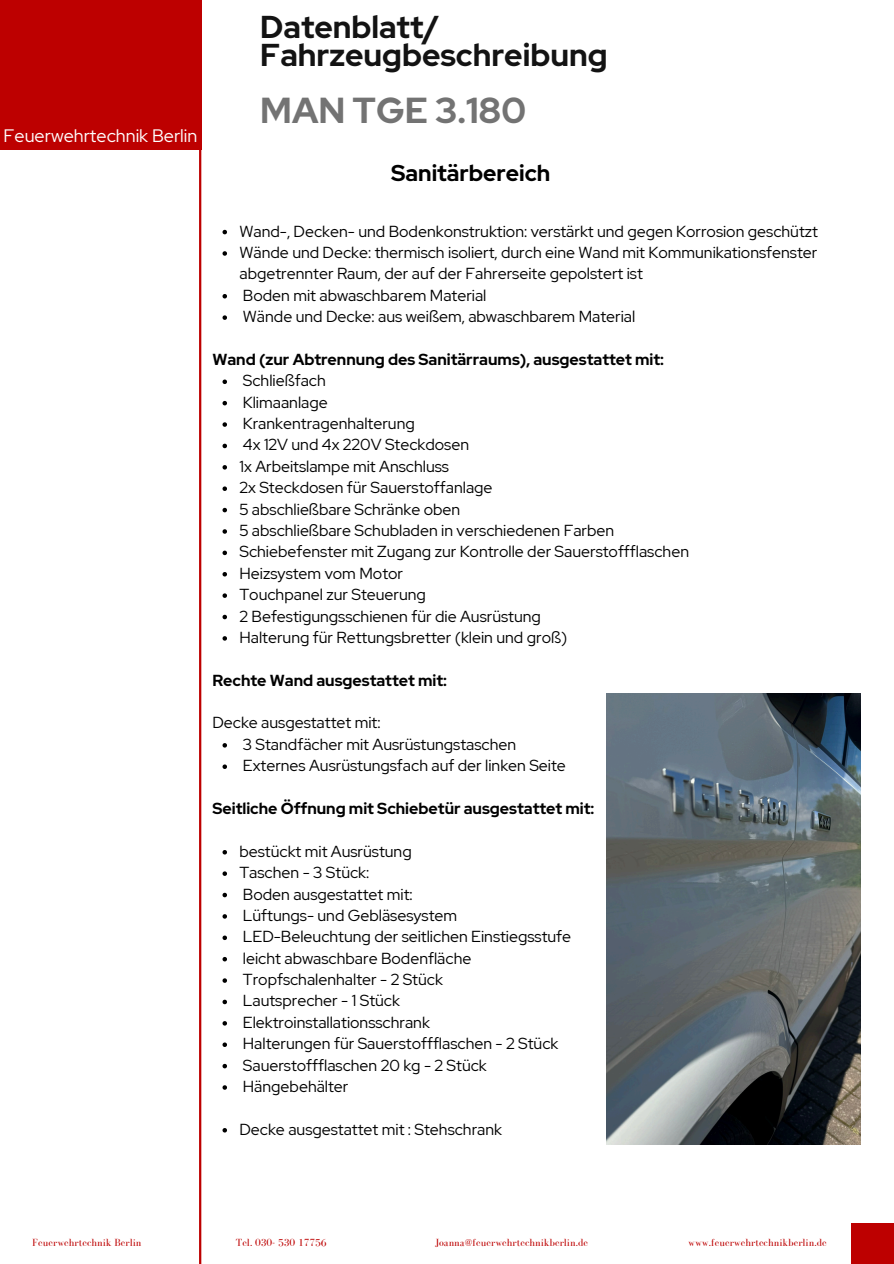
<style>
.page{position:relative;width:894px;height:1264px;background:#fff}
.page>*{position:absolute;margin:0;border:0;box-sizing:border-box;transform-origin:0 0}
.t1{font:700 36px "Red Hat Display";color:#737373}
.t2{font:700 31.5px/28.2px "Red Hat Display";color:#131313}
.t3{font:700 22.8px "Red Hat Display";color:#000}
.t4{font:18px "Red Hat Display";color:#fff}
.t5{font:15.9px/21.3px "Red Hat Display";color:#000}
.t6{font:700 15.9px "Red Hat Display";color:#000}
.t7{font:10.65px "Bodoni FLF";color:#bd0000}
</style>
<div class="page">
<div style="left:0;top:0;width:201px;height:149px;background:#bd0000"></div>
<div style="left:850px;top:1223px;width:43px;height:40px;background:#bd0000"></div>
<hr style="left:199px;top:140px;width:2px;height:1123px;background:#bd0000">
<svg style="left:222px;top:230px;width:5px;height:4px"></svg>
<svg style="left:222px;top:251px;width:5px;height:5px"></svg>
<svg style="left:222px;top:294px;width:5px;height:4px"></svg>
<svg style="left:222px;top:315px;width:5px;height:5px"></svg>
<svg style="left:222px;top:379px;width:5px;height:5px"></svg>
<svg style="left:222px;top:401px;width:5px;height:4px"></svg>
<svg style="left:222px;top:422px;width:5px;height:5px"></svg>
<svg style="left:222px;top:443px;width:5px;height:5px"></svg>
<svg style="left:222px;top:465px;width:5px;height:4px"></svg>
<svg style="left:222px;top:486px;width:5px;height:5px"></svg>
<svg style="left:222px;top:508px;width:5px;height:4px"></svg>
<svg style="left:222px;top:529px;width:5px;height:4px"></svg>
<svg style="left:222px;top:550px;width:5px;height:5px"></svg>
<svg style="left:222px;top:572px;width:5px;height:4px"></svg>
<svg style="left:222px;top:593px;width:5px;height:5px"></svg>
<svg style="left:222px;top:614px;width:5px;height:5px"></svg>
<svg style="left:222px;top:636px;width:5px;height:4px"></svg>
<svg style="left:222px;top:743px;width:5px;height:4px"></svg>
<svg style="left:222px;top:764px;width:5px;height:5px"></svg>
<svg style="left:222px;top:850px;width:5px;height:4px"></svg>
<svg style="left:222px;top:871px;width:5px;height:4px"></svg>
<svg style="left:222px;top:892px;width:5px;height:5px"></svg>
<svg style="left:222px;top:914px;width:5px;height:4px"></svg>
<svg style="left:222px;top:935px;width:5px;height:5px"></svg>
<svg style="left:222px;top:957px;width:5px;height:4px"></svg>
<svg style="left:222px;top:978px;width:5px;height:4px"></svg>
<svg style="left:222px;top:999px;width:5px;height:5px"></svg>
<svg style="left:222px;top:1021px;width:5px;height:4px"></svg>
<svg style="left:222px;top:1042px;width:5px;height:4px"></svg>
<svg style="left:222px;top:1063px;width:5px;height:5px"></svg>
<svg style="left:222px;top:1085px;width:5px;height:4px"></svg>
<svg style="left:222px;top:1128px;width:5px;height:4px"></svg>
<img style="left:606px;top:693px;width:253px;height:451px">
<h2 class="t4" style="left:4px;top:123px;width:195px">Feuerwehrtechnik Berlin</h2>
<p class="t2" style="left:260px;top:13px;width:349px">Datenblatt/<br>Fahrzeugbeschreibung</p>
<p class="t1" style="left:260px;top:86px;width:267px">MAN TGE 3.180</p>
<h1 class="t3" style="left:391px;top:158px;width:161px">Sanitärbereich</h1>
<h3 class="t5" style="left:239px;top:220px;width:580px">Wand-, Decken- und Bodenkonstruktion: verstärkt und gegen Korrosion geschützt</h3>
<p class="t5" style="left:239px;top:242px;width:579px">Wände und Decke: thermisch isoliert, durch eine Wand mit Kommunikationsfenster abgetrennter Raum, der auf der Fahrerseite gepolstert ist</p>
<p class="t5" style="left:243px;top:284px;width:245px">Boden mit abwaschbarem Material</p>
<p class="t5" style="left:243px;top:306px;width:394px">Wände und Decke: aus weißem, abwaschbarem Material</p>
<p class="t6" style="left:212px;top:349px;width:453px">Wand (zur Abtrennung des Sanitärraums), ausgestattet mit:</p>
<h5 class="t5" style="left:243px;top:370px;width:84px">Schließfach</h5>
<p class="t5" style="left:243px;top:391px;width:86px">Klimaanlage</p>
<p class="t5" style="left:243px;top:413px;width:173px">Krankentragenhalterung</p>
<p class="t5" style="left:243px;top:434px;width:228px">4x 12V und 4x 220V Steckdosen</p>
<p class="t5" style="left:239px;top:455px;width:211px">1x Arbeitslampe mit Anschluss</p>
<p class="t5" style="left:239px;top:477px;width:254px">2x Steckdosen für Sauerstoffanlage</p>
<p class="t5" style="left:239px;top:498px;width:222px">5 abschließbare Schränke oben</p>
<p class="t5" style="left:239px;top:519px;width:376px">5 abschließbare Schubladen in verschiedenen Farben</p>
<p class="t5" style="left:239px;top:541px;width:451px">Schiebefenster mit Zugang zur Kontrolle der Sauerstoffflaschen</p>
<p class="t5" style="left:239px;top:562px;width:165px">Heizsystem vom Motor</p>
<p class="t5" style="left:239px;top:584px;width:188px">Touchpanel zur Steuerung</p>
<p class="t5" style="left:239px;top:605px;width:303px">2 Befestigungsschienen für die Ausrüstung</p>
<p class="t5" style="left:239px;top:626px;width:329px">Halterung für Rettungsbretter (klein und groß)</p>
<p class="t6" style="left:212px;top:669px;width:236px">Rechte Wand ausgestattet mit:</p>
<h5 class="t5" style="left:212px;top:712px;width:170px">Decke ausgestattet mit:</h5>
<h6 class="t5" style="left:243px;top:733px;width:275px">3 Standfächer mit Ausrüstungstaschen</h6>
<p class="t5" style="left:243px;top:755px;width:324px">Externes Ausrüstungsfach auf der linken Seite</p>
<p class="t6" style="left:212px;top:797px;width:383px">Seitliche Öffnung mit Schiebetür ausgestattet mit:</p>
<h5 class="t5" style="left:239px;top:840px;width:174px">bestückt mit Ausrüstung</h5>
<p class="t5" style="left:239px;top:861px;width:131px">Taschen - 3 Stück:</p>
<p class="t5" style="left:243px;top:883px;width:171px">Boden ausgestattet mit:</p>
<p class="t5" style="left:243px;top:904px;width:216px">Lüftungs- und Gebläsesystem</p>
<p class="t5" style="left:243px;top:926px;width:330px">LED-Beleuchtung der seitlichen Einstiegsstufe</p>
<p class="t5" style="left:243px;top:947px;width:230px">leicht abwaschbare Bodenfläche</p>
<p class="t5" style="left:243px;top:968px;width:201px">Tropfschalenhalter - 2 Stück</p>
<p class="t5" style="left:243px;top:990px;width:158px">Lautsprecher - 1 Stück</p>
<p class="t5" style="left:243px;top:1011px;width:188px">Elektroinstallationsschrank</p>
<p class="t5" style="left:243px;top:1032px;width:317px">Halterungen für Sauerstoffflaschen - 2 Stück</p>
<p class="t5" style="left:243px;top:1054px;width:245px">Sauerstoffflaschen 20 kg - 2 Stück</p>
<p class="t5" style="left:243px;top:1075px;width:107px">Hängebehälter</p>
<p class="t5" style="left:239px;top:1118px;width:264px">Decke ausgestattet mit : Stehschrank</p>
<h4 class="t7" style="left:32px;top:1236px;width:111px">Feuerwehrtechnik Berlin</h4>
<h4 class="t7" style="left:236px;top:1236px;width:92px">Tel. 030- 530 17756</h4>
<h4 class="t7" style="left:435px;top:1236px;width:154px">Joanna@feuerwehrtechnikberlin.de</h4>
<h4 class="t7" style="left:688px;top:1236px;width:140px">www.feuerwehrtechnikberlin.de</h4>
</div>
